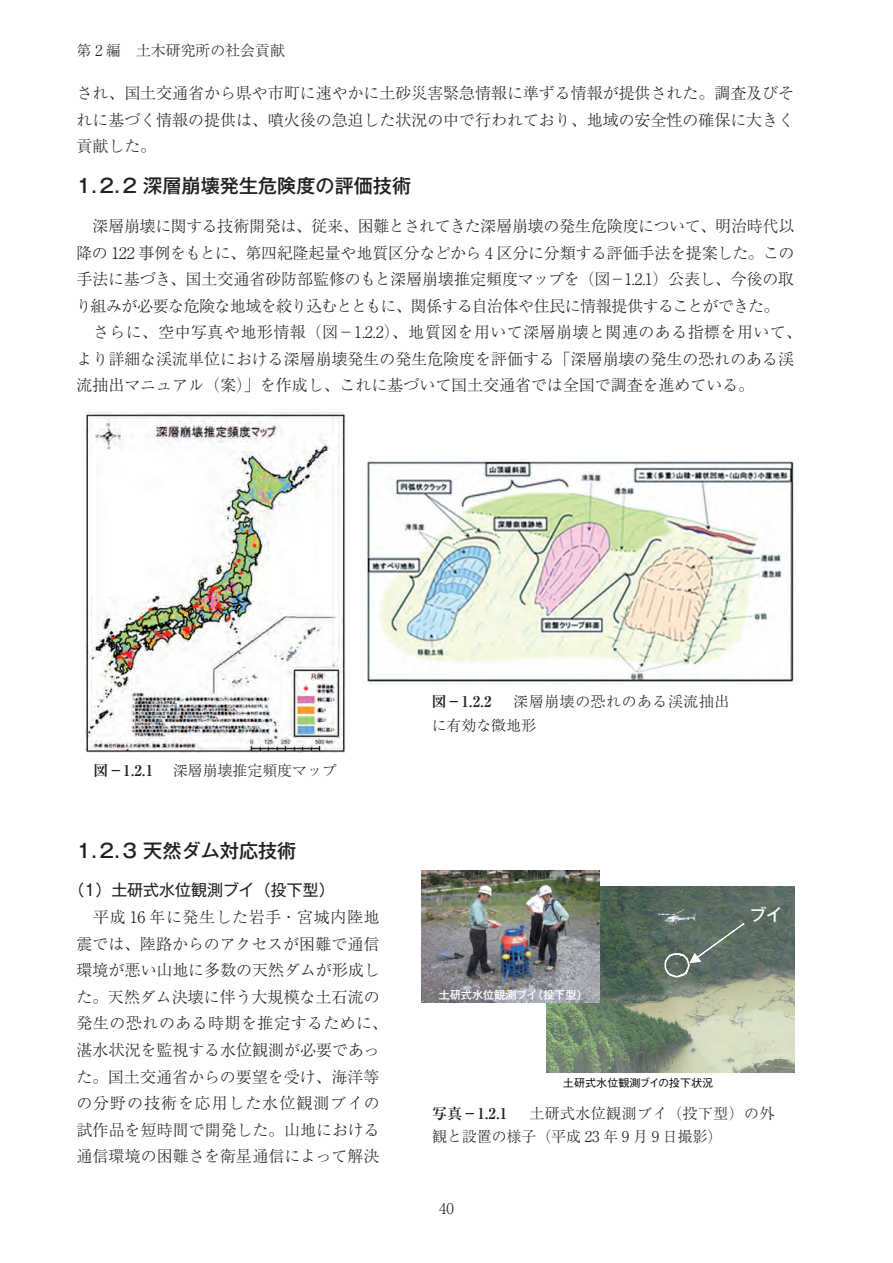
<style>
.page{position:relative;width:893px;height:1263px;background:#fff}
.page>*{position:absolute;margin:0;border:0;box-sizing:border-box;transform-origin:0 0}
.t1{font:500 19.2px "Gothic MB101 Pro";color:#231f20}
.t2{font:500 16.5px "Gothic MB101 Pro";color:#fff}
.t3{font:300 15.9px/26.5px "Ryumin Pro";color:#231f20}
.t4{font:300 14.85px/23.4px "Ryumin Pro";letter-spacing:.035em;color:#231f20}
.t5{font:300 14.85px "Ryumin Pro";color:#231f20}
.t6{font:300 14.85px/23.4px "Ryumin Pro";letter-spacing:.04em;color:#231f20}
.t7{font:500 10.95px "Gothic BBB Pro";color:#030303}
.t8{font:500 10.95px "Gothic MB101 Pro";color:#fff}
.s1{font-weight:700}
.s2{font-family:"Gothic MB101 Pro";font-weight:400}
</style>
<div class="page">
<img style="left:85px;top:412px;width:260px;height:341px">
<img style="left:366px;top:461px;width:429px;height:223px">
<img style="left:547px;top:887px;width:247px;height:186px">
<img style="left:421px;top:870px;width:179px;height:133px">
<svg style="left:664px;top:922px;width:81px;height:56px;background:#66766d"></svg>
<p class="t5" style="left:77px;top:38px;width:210px">第 2 編　土木研究所の社会貢献</p>
<p class="t3" style="left:77px;top:79px;width:719px;text-align:justify">され、国土交通省から県や市町に速やかに土砂災害緊急情報に準ずる情報が提供された。調査及びそれに基づく情報の提供は、噴火後の急迫した状況の中で行われており、地域の安全性の確保に大きく貢献した。</p>
<p class="t1" style="left:77px;top:170px;width:336px">1.2.2 深層崩壊発生危険度の評価技術</p>
<p class="t3" style="left:76px;top:211px;width:728px">　深層崩壊に関する技術開発は、従来、困難とされてきた深層崩壊の発生危険度について、明治時代以降の 122 事例をもとに、第四紀隆起量や地質区分などから 4 区分に分類する評価手法を提案した。この手法に基づき、国土交通省砂防部監修のもと深層崩壊推定頻度マップを（図－1.2.1）公表し、今後の取り組みが必要な危険な地域を絞り込むとともに、関係する自治体や住民に情報提供することができた。<br>　さらに、空中写真や地形情報（図－1.2.2）、地質図を用いて深層崩壊と関連のある指標を用いて、より詳細な渓流単位における深層崩壊発生の発生危険度を評価する「深層崩壊の発生の恐れのある渓流抽出マニュアル（案）」を作成し、これに基づいて国土交通省では全国で調査を進めている。</p>
<p class="t5" style="left:93px;top:758px;width:245px"><span class="s1">図－1.2.1　</span> 深層崩壊推定頻度マップ</p>
<p class="t1" style="left:77px;top:834px;width:221px">1.2.3 天然ダム対応技術</p>
<p class="t3" style="left:76px;top:876px;width:313px;text-indent:-8px"><span class="s2">（1）土研式水位観測ブイ（投下型）<br></span>　平成 16 年に発生した岩手・宮城内陸地震では、陸路からのアクセスが困難で通信環境が悪い山地に多数の天然ダムが形成した。天然ダム決壊に伴う大規模な土石流の発生の恐れのある時期を推定するために、湛水状況を監視する水位観測が必要であった。国土交通省からの要望を受け、海洋等の分野の技術を応用した水位観測ブイの試作品を短時間で開発した。山地における通信環境の困難さを衛星通信によって解決</p>
<p class="t6" style="left:432px;top:689px;width:299px"><span class="s1">図－1.2.2　</span> 深層崩壊の恐れのある渓流抽出に有効な微地形</p>
<p class="t8" style="left:439px;top:986px;width:151px">土研式水位観測ブイ（投下型）</p>
<p class="t7" style="left:563px;top:1074px;width:152px">土研式水位観測ブイの投下状況</p>
<p class="t2" style="left:750px;top:901px;width:34px">ブイ</p>
<p class="t4" style="left:432px;top:1100px;width:344px"><span class="s1">写真－1.2.1　</span> 土研式水位観測ブイ（投下型）の外観と設置の様子（平成 23 年 9 月 9 日撮影）</p>
<p class="t5" style="left:439px;top:1197px;width:16px">40</p>
</div>
